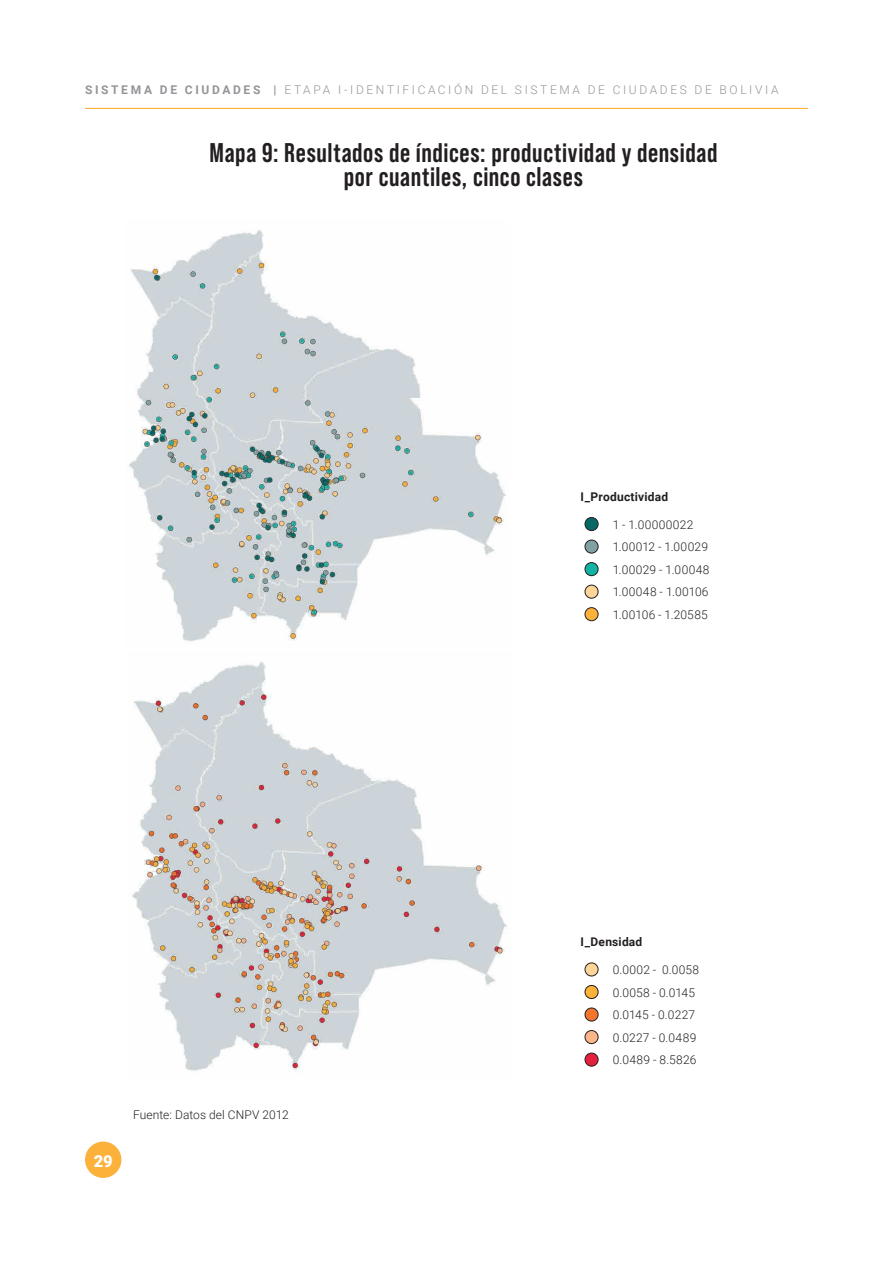
<style>
.page{position:relative;width:893px;height:1263px;background:#fff}
.page>*{position:absolute;margin:0;border:0;box-sizing:border-box;transform-origin:0 0}
.PARRAFOS_GENERALES{font:700 27px "Bebas Neue Pro";letter-spacing:.025em;color:#231f20}
.t1{font:900 16.5px "Roboto";color:#fff}
.PARRAFOS_GENERALES-2{font:300 12px "Roboto";letter-spacing:.025em;color:#231f20}
.t2{font:300 12px "Roboto";letter-spacing:.215em;color:#939598}
.PARRAFOS_GENERALES-3{font:700 12px "Roboto";letter-spacing:.015em;color:#231f20}
.s1{font-weight:700}
</style>
<div class="page">
<hr style="left:85px;top:108px;width:723px;height:1px;background:#fcb13b">
<div style="left:85px;top:1141px;width:36px;height:37px;background:#fcb13b;border-radius:50%"></div>
<img style="left:129px;top:230px;width:377px;height:411px">
<img style="left:132px;top:661px;width:375px;height:412px">
<div style="left:585px;top:517px;width:13px;height:14px;background:#066966;border-radius:50%"></div>
<div style="left:585px;top:517px;width:13px;height:14px;border:1px solid #231f20;border-radius:50%"></div>
<div style="left:585px;top:963px;width:13px;height:13px;background:#fdd599;border-radius:50%"></div>
<div style="left:585px;top:963px;width:13px;height:13px;border:1px solid #231f20;border-radius:50%"></div>
<div style="left:585px;top:540px;width:13px;height:13px;background:#81a1a2;border-radius:50%"></div>
<div style="left:585px;top:540px;width:13px;height:13px;border:1px solid #231f20;border-radius:50%"></div>
<div style="left:585px;top:985px;width:13px;height:13px;background:#fcb13b;border-radius:50%"></div>
<div style="left:585px;top:985px;width:13px;height:14px;border:1px solid #231f20;border-radius:50%"></div>
<div style="left:585px;top:563px;width:13px;height:13px;background:#10b3a4;border-radius:50%"></div>
<div style="left:585px;top:562px;width:13px;height:14px;border:1px solid #231f20;border-radius:50%"></div>
<div style="left:585px;top:1008px;width:13px;height:13px;background:#f3752e;border-radius:50%"></div>
<div style="left:585px;top:1008px;width:13px;height:13px;border:1px solid #231f20;border-radius:50%"></div>
<div style="left:585px;top:585px;width:13px;height:13px;background:#fdd599;border-radius:50%"></div>
<div style="left:585px;top:585px;width:13px;height:13px;border:1px solid #231f20;border-radius:50%"></div>
<div style="left:585px;top:1030px;width:13px;height:13px;background:#fab689;border-radius:50%"></div>
<div style="left:585px;top:1030px;width:13px;height:14px;border:1px solid #231f20;border-radius:50%"></div>
<div style="left:585px;top:608px;width:13px;height:13px;background:#fcb13b;border-radius:50%"></div>
<div style="left:585px;top:607px;width:13px;height:14px;border:1px solid #231f20;border-radius:50%"></div>
<div style="left:585px;top:1053px;width:13px;height:13px;background:#e4203d;border-radius:50%"></div>
<div style="left:585px;top:1053px;width:13px;height:13px;border:1px solid #231f20;border-radius:50%"></div>
<p class="t2" style="left:85px;top:81px;width:695px"><span class="s1">SISTEMA DE CIUDADES |</span> ETAPA I-IDENTIFICACIÓN DEL SISTEMA DE CIUDADES DE BOLIVIA</p>
<p class="PARRAFOS_GENERALES" style="left:209px;top:137px;width:509px">Mapa 9: Resultados de índices: productividad y densidad</p>
<p class="PARRAFOS_GENERALES" style="left:344px;top:161px;width:241px">por cuantiles, cinco clases</p>
<p class="PARRAFOS_GENERALES-3" style="left:581px;top:488px;width:89px">I_Productividad</p>
<p class="PARRAFOS_GENERALES-2" style="left:613px;top:516px;width:82px">1 - 1.00000022</p>
<p class="PARRAFOS_GENERALES-2" style="left:613px;top:538px;width:97px">1.00012 - 1.00029</p>
<p class="PARRAFOS_GENERALES-2" style="left:613px;top:561px;width:98px">1.00029 - 1.00048</p>
<p class="PARRAFOS_GENERALES-2" style="left:613px;top:583px;width:97px">1.00048 - 1.00106</p>
<p class="PARRAFOS_GENERALES-2" style="left:613px;top:606px;width:97px">1.00106 - 1.20585</p>
<p class="PARRAFOS_GENERALES-3" style="left:581px;top:933px;width:63px">I_Densidad</p>
<p class="PARRAFOS_GENERALES-2" style="left:613px;top:961px;width:88px">0.0002 - 0.0058</p>
<p class="PARRAFOS_GENERALES-2" style="left:613px;top:984px;width:84px">0.0058 - 0.0145</p>
<p class="PARRAFOS_GENERALES-2" style="left:613px;top:1006px;width:84px">0.0145 - 0.0227</p>
<p class="PARRAFOS_GENERALES-2" style="left:613px;top:1029px;width:85px">0.0227 - 0.0489</p>
<h2 class="t1" style="left:94px;top:1150px;width:21px">29</h2>
<p class="PARRAFOS_GENERALES-2" style="left:133px;top:1106px;width:157px">Fuente: Datos del CNPV 2012</p>
<p class="PARRAFOS_GENERALES-2" style="left:613px;top:1051px;width:85px">0.0489 - 8.5826</p>
</div>
